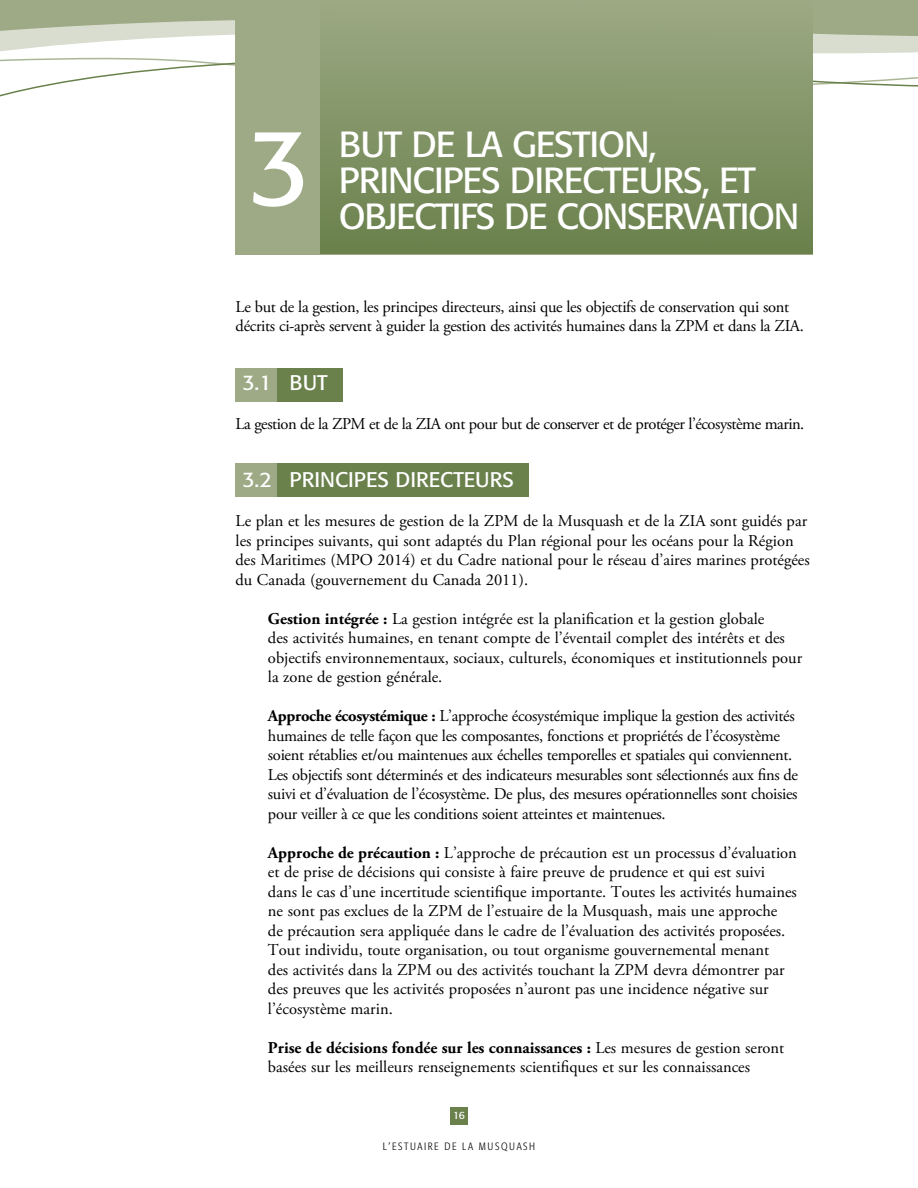
<style>
.page{position:relative;width:918px;height:1188px;background:#fff}
.page>*{position:absolute;margin:0;border:0;box-sizing:border-box;transform-origin:0 0}
.section_head{font:108px "Formata";color:#fff}
.t1{font:36px/36px "Formata";letter-spacing:-.03em;color:#fff}
.crosshead{font:21px "Formata";color:#fff}
.t2{font:16.5px/19.5px "Adobe Garamond Pro";color:#000}
.t3{font:16.5px/19.5px "Adobe Garamond Pro";letter-spacing:-.02em;color:#000}
.t4{font:16.5px "Adobe Garamond Pro";letter-spacing:-.03em;color:#000}
.t5{font:300 condensed 10.5px "Formata";letter-spacing:.15em;color:#000}
.t6{font:10.5px "Formata";color:#fff}
.s1{font-weight:700}
</style>
<div class="page">
<div style="left:450px;top:1107px;width:18px;height:17px;background:#6a814c"></div>
<svg style="left:0;top:68px;width:918px;height:38px"></svg>
<svg style="left:0;top:48px;width:918px;height:20px"></svg>
<svg style="left:0;top:0;width:918px;height:48px;background:#b9c2a8"></svg>
<div style="left:240px;top:368px;width:103px;height:34px;background:#6a814c"></div>
<div style="left:240px;top:463px;width:289px;height:33px;background:#6a814c"></div>
<div style="left:236px;top:368px;width:41px;height:34px;background:#9daa85"></div>
<div style="left:236px;top:463px;width:41px;height:33px;background:#9daa85"></div>
<div style="left:236px;top:2px;width:577px;height:253px;background:#9daa85"></div>
<div style="left:321px;top:0;width:492px;height:254px;background:linear-gradient(to bottom,#9ca984,#6a814c)"></div>
<h3 class="section_head" style="left:248px;top:102px;width:64px">3</h3>
<p class="t1" style="left:339px;top:126px;width:319px">BUT DE LA GESTION,</p>
<p class="t1" style="left:339px;top:162px;width:462px">PRINCIPES DIRECTEURS, ET<br>OBJECTIFS DE CONSERVATION</p>
<p class="t3" style="left:236px;top:298px;width:570px">Le but de la gestion, les principes directeurs, ainsi que les objectifs de conservation qui sont décrits ci-après servent à guider la gestion des activités humaines dans la ZPM et dans la ZIA.</p>
<h4 class="crosshead" style="left:242px;top:370px;width:87px">3.1 BUT</h4>
<p class="t4" style="left:236px;top:414px;width:570px">La gestion de la ZPM et de la ZIA ont pour but de conserver et de protéger l’écosystème marin.</p>
<h4 class="crosshead" style="left:242px;top:467px;width:273px">3.2 PRINCIPES DIRECTEURS</h4>
<p class="t2" style="left:236px;top:512px;width:576px">Le plan et les mesures de gestion de la ZPM de la Musquash et de la ZIA sont guidés par les principes suivants, qui sont adaptés du Plan régional pour les océans pour la Région des Maritimes (MPO 2014) et du Cadre national pour le réseau d’aires marines protégées du Canada (gouvernement du Canada 2011).</p>
<p class="t2" style="left:268px;top:610px;width:536px"><span class="s1">Gestion intégrée :</span> La gestion intégrée est la planification et la gestion globale<br>des activités humaines, en tenant compte de l’éventail complet des intérêts et des objectifs environnementaux, sociaux, culturels, économiques et institutionnels pour la zone de gestion générale.</p>
<p class="t3" style="left:268px;top:707px;width:532px"><span class="s1">Approche écosystémique :</span> L’approche écosystémique implique la gestion des activités humaines de telle façon que les composantes, fonctions et propriétés de l’écosystème soient rétablies et/ou maintenues aux échelles temporelles et spatiales qui conviennent.<br>Les objectifs sont déterminés et des indicateurs mesurables sont sélectionnés aux fins de suivi et d’évaluation de l’écosystème. De plus, des mesures opérationnelles sont choisies pour veiller à ce que les conditions soient atteintes et maintenues.</p>
<p class="t2" style="left:268px;top:844px;width:530px"><span class="s1">Approche de précaution :</span> L’approche de précaution est un processus d’évaluation et de prise de décisions qui consiste à faire preuve de prudence et qui est suivi dans le cas d’une incertitude scientifique importante. Toutes les activités humaines ne sont pas exclues de la ZPM de l’estuaire de la Musquash, mais une approche<br>de précaution sera appliquée dans le cadre de l’évaluation des activités proposées.<br>Tout individu, toute organisation, ou tout organisme gouvernemental menant<br>des activités dans la ZPM ou des activités touchant la ZPM devra démontrer par des preuves que les activités proposées n’auront pas une incidence négative sur l’écosystème marin.</p>
<p class="t2" style="left:268px;top:1039px;width:518px"><span class="s1">Prise de décisions fondée sur les connaissances :</span> Les mesures de gestion seront basées sur les meilleurs renseignements scientifiques et sur les connaissances</p>
<p class="t6" style="left:453px;top:1109px;width:13px">16</p>
<p class="t5" style="left:383px;top:1140px;width:154px">L’ESTUAIRE DE LA MUSQUASH</p>
</div>
